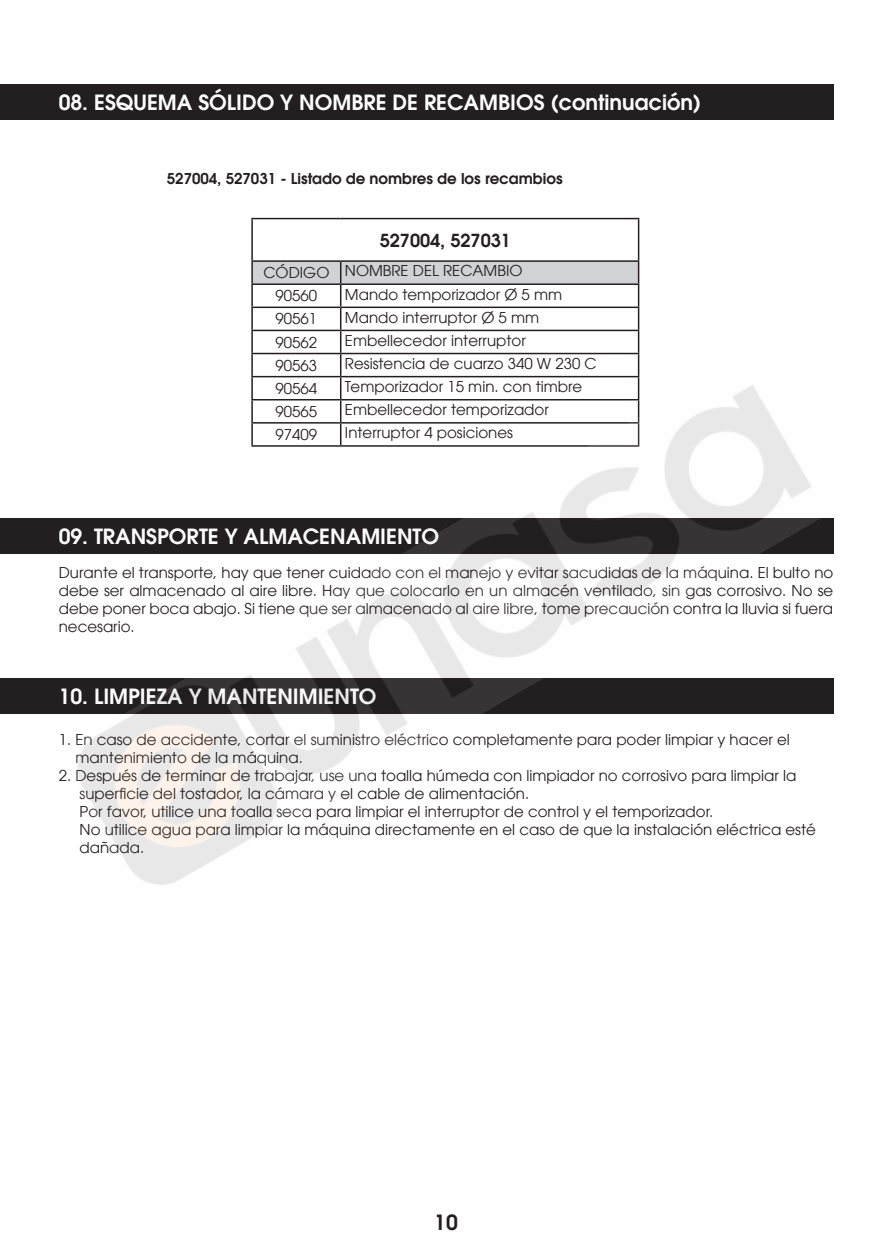
<style>
.page{position:relative;width:892px;height:1260px;background:#fff}
.page>*{position:absolute;margin:0;border:0;box-sizing:border-box;transform-origin:0 0}
.t1{font:600 21px "Avant Garde LT";color:#fff}
.t2{font:600 21px "Avant Garde LT";color:#231f20}
.t3{font:600 18px "Avant Garde LT";color:#231f20}
.t4{font:15px/18px "Avant Garde LT";color:#231f20;text-align:justify}
.t5{font:600 15px "Avant Garde LT";color:#231f20}
</style>
<div class="page">
<div style="left:0;top:84px;width:833px;height:36px;background:#231f20"></div>
<div style="left:0;top:518px;width:833px;height:36px;background:#231f20"></div>
<div style="left:0;top:678px;width:833px;height:36px;background:#231f20"></div>
<hr style="left:251px;top:218px;width:89px;height:1px;background:#231f20">
<hr style="left:251px;top:219px;width:2px;height:41px;background:#231f20">
<hr style="left:340px;top:218px;width:299px;height:1px;background:#231f20">
<hr style="left:637px;top:219px;width:2px;height:41px;background:#231f20">
<hr style="left:251px;top:260px;width:89px;height:2px;background:#231f20">
<hr style="left:251px;top:262px;width:2px;height:21px;background:#231f20">
<hr style="left:340px;top:260px;width:299px;height:2px;background:#231f20">
<hr style="left:637px;top:262px;width:2px;height:21px;background:#231f20">
<hr style="left:251px;top:283px;width:89px;height:2px;background:#231f20">
<hr style="left:251px;top:285px;width:2px;height:21px;background:#231f20">
<hr style="left:340px;top:283px;width:299px;height:2px;background:#231f20">
<hr style="left:637px;top:285px;width:2px;height:21px;background:#231f20">
<hr style="left:251px;top:306px;width:89px;height:2px;background:#231f20">
<hr style="left:251px;top:308px;width:2px;height:22px;background:#231f20">
<hr style="left:340px;top:306px;width:299px;height:2px;background:#231f20">
<hr style="left:637px;top:308px;width:2px;height:22px;background:#231f20">
<hr style="left:251px;top:330px;width:89px;height:1px;background:#231f20">
<hr style="left:251px;top:331px;width:2px;height:22px;background:#231f20">
<hr style="left:340px;top:330px;width:299px;height:1px;background:#231f20">
<hr style="left:637px;top:331px;width:2px;height:22px;background:#231f20">
<hr style="left:251px;top:353px;width:89px;height:1px;background:#231f20">
<hr style="left:251px;top:354px;width:2px;height:22px;background:#231f20">
<hr style="left:340px;top:353px;width:299px;height:1px;background:#231f20">
<hr style="left:637px;top:354px;width:2px;height:22px;background:#231f20">
<svg style="left:252px;top:261px;width:386px;height:94px"></svg>
<img style="left:78px;top:355px;width:756px;height:530px">
<p class="t1" style="left:59px;top:89px;width:643px">08. ESQUEMA SÓLIDO Y NOMBRE DE RECAMBIOS (continuación)</p>
<p class="t5" style="left:167px;top:169px;width:397px">527004, 527031 - Listado de nombres de los recambios</p>
<p class="t3" style="left:379px;top:228px;width:133px">527004, 527031</p>
<p class="t4" style="left:263px;top:264px;width:67px">CÓDIGO</p>
<p class="t4" style="left:345px;top:262px;width:179px">NOMBRE DEL RECAMBIO</p>
<p class="t4" style="left:275px;top:287px;width:43px">90560</p>
<p class="t4" style="left:345px;top:285px;width:219px">Mando temporizador Ø 5 mm</p>
<p class="t4" style="left:275px;top:310px;width:43px">90561</p>
<p class="t4" style="left:345px;top:308px;width:196px">Mando interruptor Ø 5 mm</p>
<p class="t4" style="left:275px;top:333px;width:43px">90562</p>
<p class="t4" style="left:345px;top:331px;width:182px">Embellecedor interruptor</p>
<p class="t4" style="left:275px;top:356px;width:43px">90563</p>
<p class="t4" style="left:345px;top:354px;width:253px">Resistencia de cuarzo 340 W 230 C</p>
<p class="t4" style="left:275px;top:379px;width:43px">90564</p>
<p class="t4" style="left:345px;top:377px;width:239px">Temporizador 15 min. con timbre</p>
<p class="t4" style="left:275px;top:402px;width:43px">90565</p>
<p class="t4" style="left:345px;top:400px;width:205px">Embellecedor temporizador</p>
<p class="t4" style="left:275px;top:425px;width:43px">97409</p>
<p class="t4" style="left:345px;top:424px;width:169px">Interruptor 4 posiciones</p>
<p class="t1" style="left:59px;top:522px;width:382px">09. TRANSPORTE Y ALMACENAMIENTO</p>
<p class="t4" style="left:59px;top:564px;width:775px">Durante el transporte, hay que tener cuidado con el manejo y evitar sacudidas de la máquina. El bulto no debe ser almacenado al aire libre. Hay que colocarlo en un almacén ventilado, sin gas corrosivo. No se debe poner boca abajo. Si tiene que ser almacenado al aire libre, tome precaución contra la lluvia si fuera necesario.</p>
<p class="t1" style="left:59px;top:682px;width:319px">10. LIMPIEZA Y MANTENIMIENTO</p>
<p class="t4" style="left:59px;top:731px;width:732px">1. En caso de accidente, cortar el suministro eléctrico completamente para poder limpiar y hacer el</p>
<p class="t4" style="left:75px;top:749px;width:229px">mantenimiento de la máquina.</p>
<p class="t4" style="left:59px;top:767px;width:738px">2. Después de terminar de trabajar, use una toalla húmeda con limpiador no corrosivo para limpiar la</p>
<p class="t4" style="left:80px;top:785px;width:451px">superficie del tostador, la cámara y el cable de alimentación.</p>
<p class="t4" style="left:80px;top:803px;width:635px">Por favor, utilice una toalla seca para limpiar el interruptor de control y el temporizador.</p>
<p class="t4" style="left:80px;top:821px;width:737px">No utilice agua para limpiar la máquina directamente en el caso de que la instalación eléctrica esté</p>
<p class="t4" style="left:80px;top:839px;width:66px">dañada.</p>
<h1 class="t2" style="left:434px;top:1208px;width:25px">10</h1>
</div>
